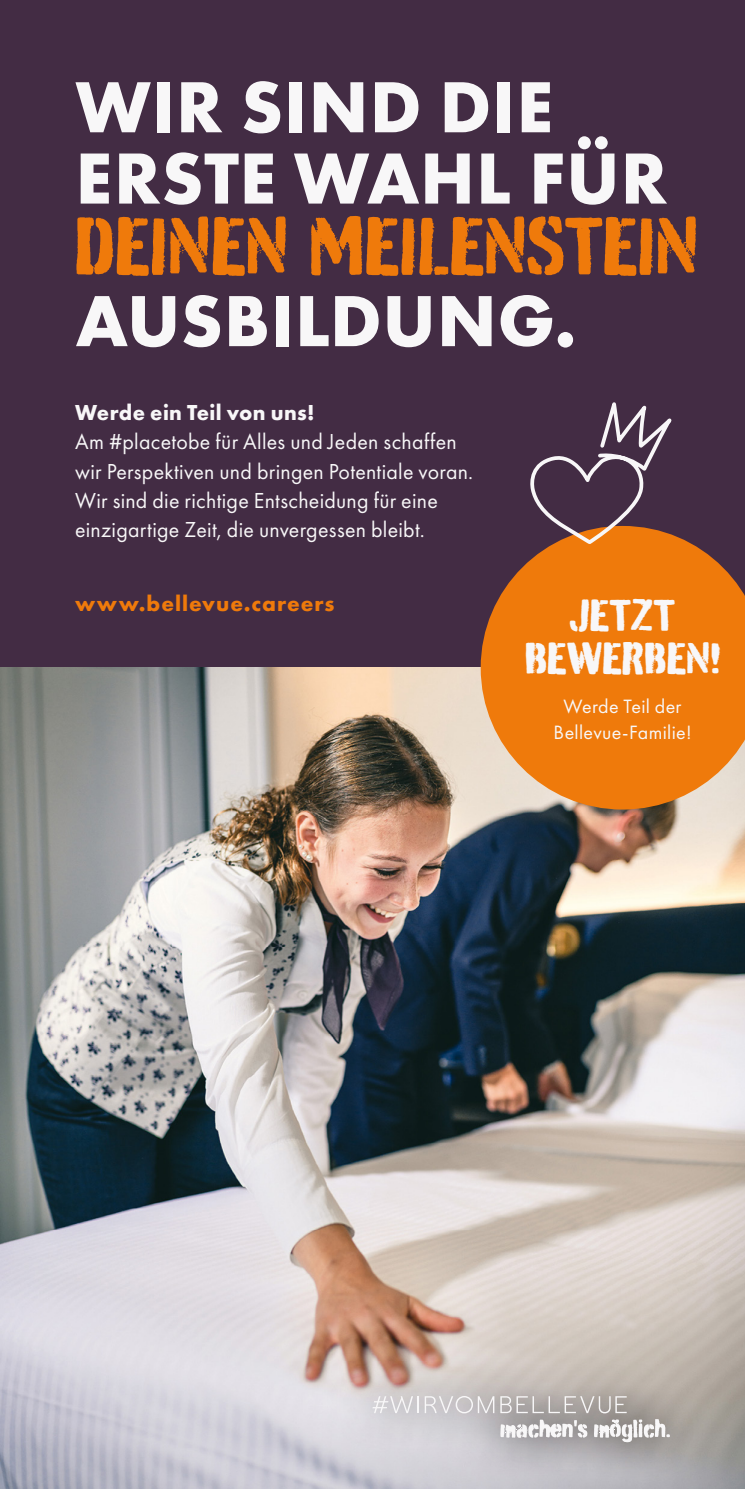
<style>
.page{position:relative;width:745px;height:1489px;background:#fff}
.page>*{position:absolute;margin:0;border:0;box-sizing:border-box;transform-origin:0 0}
.t1{font:82.5px "Burnaby Stencil";letter-spacing:.01em;color:#ef7a0b}
.t2{font:700 75px/71.2px "Futura PT";letter-spacing:.01em;color:#f8f7f8}
.t3{font:45px/42.8px "Burnaby Stencil";letter-spacing:.02em;color:#f8f7f8;text-align:center}
.t4{font:22.5px/29.2px "Futura PT";letter-spacing:.01em;color:#f8f7f8}
.t5{font:700 22.5px "Futura PT";letter-spacing:.045em;color:#ef7a0b}
.t6{font:700 22.5px "Futura PT";letter-spacing:.015em;color:#f8f7f8}
.t7{font:20px/26px "Futura PT";letter-spacing:.015em;color:#f8f7f8;text-align:center}
</style>
<div class="page">
<div style="left:0;top:0;width:744px;height:1488px;background:#432c44"></div>
<img style="left:0;top:667px;width:744px;height:821px">
<svg style="left:480px;top:538px;width:264px;height:271px;background:#e37e20"></svg>
<svg style="left:338px;top:1358px;width:365px;height:119px;background:#c5bebd"></svg>
<svg style="left:424px;top:1395px;width:70px;height:18px"></svg>
<svg style="left:372px;top:1395px;width:46px;height:17px"></svg>
<svg style="left:500px;top:1395px;width:169px;height:47px;background:#b7b3b2"></svg>
<svg style="left:527px;top:402px;width:153px;height:144px"></svg>
<h2 class="t2" style="left:75px;top:70px;width:593px">WIR SIND DIE<br>ERSTE WAHL FÜR</h2>
<h1 class="t1" style="left:75px;top:198px;width:624px">DEINEN MEILENSTEIN</h1>
<h2 class="t2" style="left:75px;top:283px;width:502px">AUSBILDUNG.</h2>
<p class="t6" style="left:75px;top:398px;width:241px">Werde ein Teil von uns!</p>
<p class="t4" style="left:75px;top:427px;width:399px">Am #placetobe für Alles und Jeden schaffen wir Perspektiven und bringen Potentiale voran.<br>Wir sind die richtige Entscheidung für eine einzigartige Zeit, die unvergessen bleibt.</p>
<p class="t5" style="left:75px;top:589px;width:261px">www.bellevue.careers</p>
<h3 class="t3" style="left:525px;top:594px;width:196px">JETZT<br>BEWERBEN!</h3>
<p class="t7" style="left:553px;top:692px;width:139px">Werde Teil der<br>Bellevue-Familie!</p>
</div>
